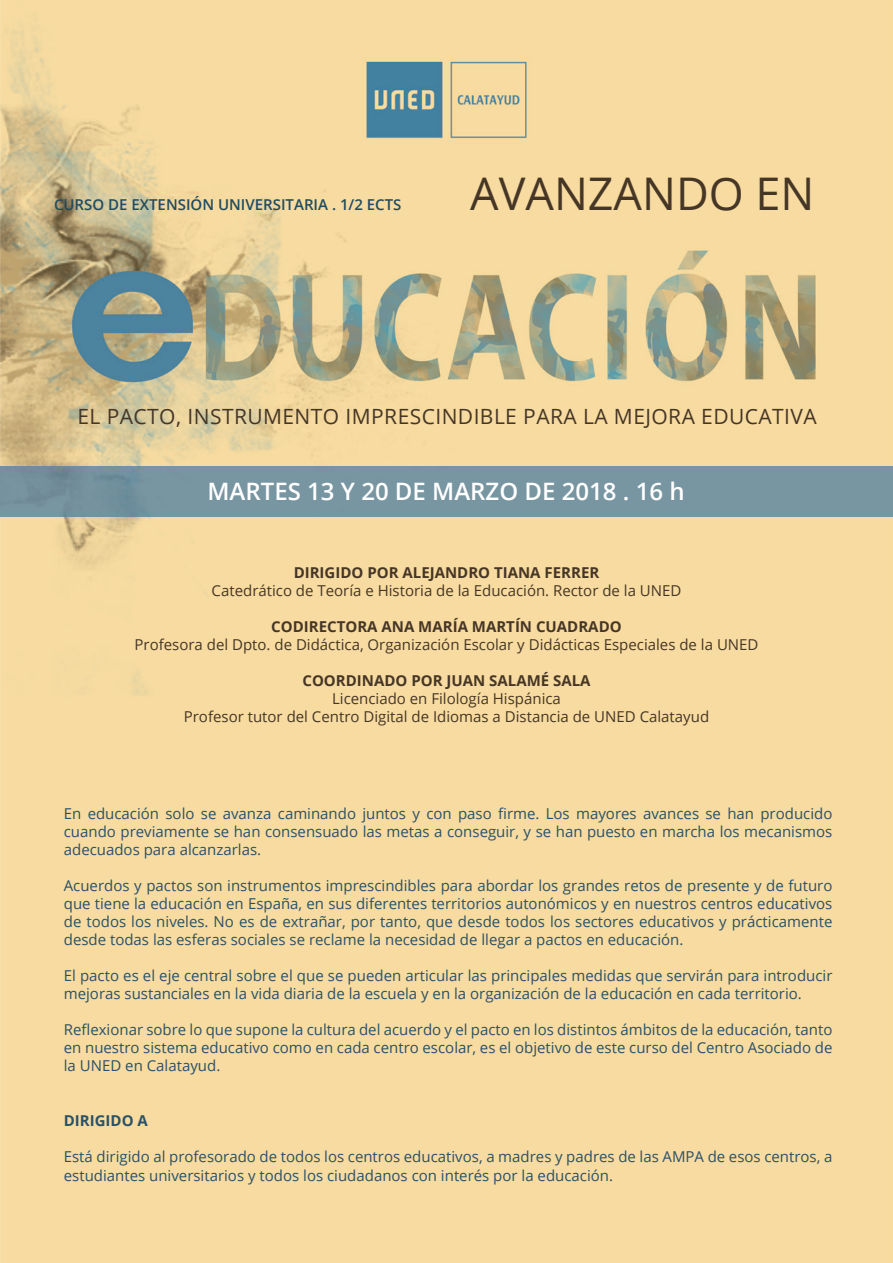
<style>
.page{position:relative;width:893px;height:1263px;background:#fff}
.page>*{position:absolute;margin:0;border:0;box-sizing:border-box;transform-origin:0 0}
.t1{font:45px "Open Sans";color:#463626}
.t2{font:600 24px "Open Sans";color:#fff}
.t3{font:21px "Open Sans";letter-spacing:.02em;color:#463626}
.t4{font:15px/18px "Open Sans";color:#2a5166;text-align:justify}
.t5{font:15px/18px "Open Sans";color:#463626;text-align:center}
.t6{font:700 15px "Open Sans";color:#463626}
.t7{font:600 15px "Open Sans";color:#214b5f}
.t8{font:700 15px "Open Sans";color:#2a5166}
</style>
<div class="page">
<img style="left:0;top:0;width:893px;height:1263px">
<div style="left:0;top:467px;width:893px;height:50px;background:#7895a2"></div>
<p class="t7" style="left:54px;top:194px;width:349px">CURSO DE EXTENSIÓN UNIVERSITARIA . 1/2 ECTS</p>
<h1 class="t1" style="left:470px;top:163px;width:346px">AVANZANDO EN</h1>
<h3 class="t3" style="left:78px;top:402px;width:741px">EL PACTO, INSTRUMENTO IMPRESCINDIBLE PARA LA MEJORA EDUCATIVA</h3>
<h2 class="t2" style="left:207px;top:475px;width:479px">MARTES 13 Y 20 DE MARZO DE 2018 . 16 h</h2>
<p class="t6" style="left:294px;top:562px;width:307px">DIRIGIDO POR ALEJANDRO TIANA FERRER</p>
<p class="t5" style="left:212px;top:581px;width:471px">Catedrático de Teoría e Historia de la Educación. Rector de la UNED</p>
<p class="t6" style="left:271px;top:616px;width:352px">CODIRECTORA ANA MARÍA MARTÍN CUADRADO</p>
<p class="t5" style="left:135px;top:635px;width:625px">Profesora del Dpto. de Didáctica, Organización Escolar y Didácticas Especiales de la UNED</p>
<p class="t6" style="left:302px;top:670px;width:290px">COORDINADO POR JUAN SALAMÉ SALA</p>
<p class="t5" style="left:184px;top:689px;width:527px">Licenciado en Filología Hispánica<br>Profesor tutor del Centro Digital de Idiomas a Distancia de UNED Calatayud</p>
<p class="t4" style="left:64px;top:805px;width:770px">En educación solo se avanza caminando juntos y con paso firme. Los mayores avances se han producido cuando previamente se han consensuado las metas a conseguir, y se han puesto en marcha los mecanismos adecuados para alcanzarlas.</p>
<p class="t4" style="left:64px;top:877px;width:770px">Acuerdos y pactos son instrumentos imprescindibles para abordar los grandes retos de presente y de futuro que tiene la educación en España, en sus diferentes territorios autonómicos y en nuestros centros educativos de todos los niveles. No es de extrañar, por tanto, que desde todos los sectores educativos y prácticamente desde todas las esferas sociales se reclame la necesidad de llegar a pactos en educación.</p>
<p class="t4" style="left:64px;top:967px;width:770px">El pacto es el eje central sobre el que se pueden articular las principales medidas que servirán para introducir mejoras sustanciales en la vida diaria de la escuela y en la organización de la educación en cada territorio.</p>
<p class="t4" style="left:64px;top:1021px;width:770px">Reflexionar sobre lo que supone la cultura del acuerdo y el pacto en los distintos ámbitos de la educación, tanto en nuestro sistema educativo como en cada centro escolar, es el objetivo de este curso del Centro Asociado de la UNED en Calatayud.</p>
<p class="t8" style="left:64px;top:1109px;width:86px">DIRIGIDO A</p>
<p class="t4" style="left:64px;top:1146px;width:770px;line-height:19.5px">Está dirigido al profesorado de todos los centros educativos, a madres y padres de las AMPA de esos centros, a estudiantes universitarios y todos los ciudadanos con interés por la educación.</p>
</div>
